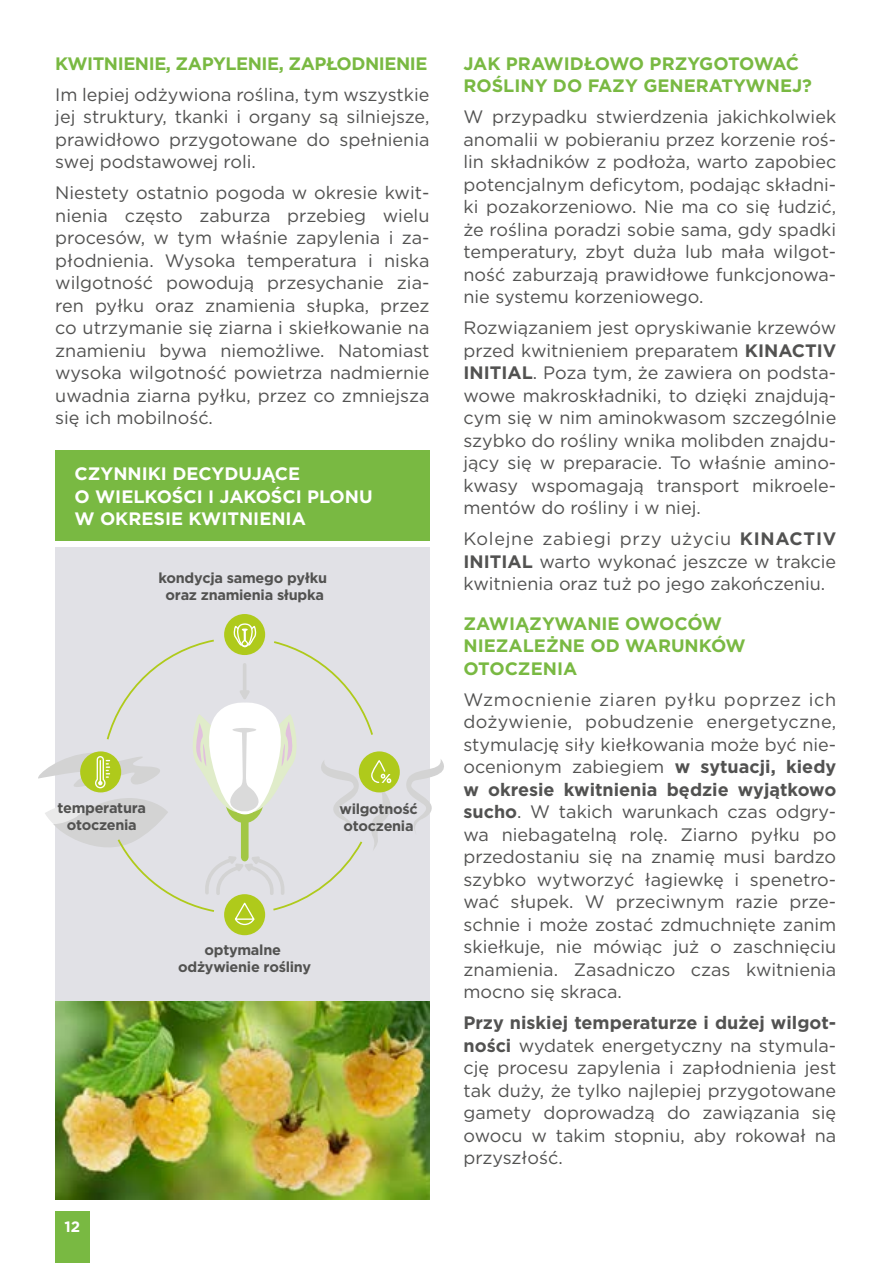
<style>
.page{position:relative;width:893px;height:1263px;background:#fff}
.page>*{position:absolute;margin:0;border:0;box-sizing:border-box;transform-origin:0 0}
.t1{font:18px/22.5px "Gotham";color:#525251;text-align:justify}
.t2{font:700 18px/22.5px "Gotham";color:#79b942}
.t3{font:700 18px/22.5px "Gotham";color:#fff}
.t4{font:700 18px "Gotham";letter-spacing:-.025em;color:#79b942}
.t5{font:700 15px "Gotham";color:#fff}
.t6{font:700 14.4px/17.4px "Gotham";letter-spacing:-.02em;color:#525251;text-align:center}
.s1{font-weight:700}
</style>
<div class="page">
<div style="left:55px;top:1212px;width:34px;height:51px;background:#79b942"></div>
<div style="left:55px;top:547px;width:374px;height:454px;background:#e1e1e6"></div>
<img style="left:55px;top:1001px;width:374px;height:199px">
<div style="left:224px;top:614px;width:41px;height:41px;background:#afca1b;border-radius:50%"></div>
<div style="left:224px;top:894px;width:41px;height:41px;background:#afca1b;border-radius:50%"></div>
<svg style="left:406px;top:759px;width:38px;height:76px"></svg>
<svg style="left:38px;top:623px;width:361px;height:303px"></svg>
<hr style="left:243px;top:665px;width:3px;height:31px;background:#d3d3d3">
<div style="left:55px;top:451px;width:374px;height:90px;background:#79b942"></div>
<p class="t4" style="left:55px;top:51px;width:374px">KWITNIENIE, ZAPYLENIE, ZAPŁODNIENIE</p>
<p class="t1" style="left:55px;top:83px;width:376px">Im lepiej odżywiona roślina, tym wszystkie jej struktury, tkanki i organy są silniejsze, prawidłowo przygotowane do spełnienia swej podstawowej roli.</p>
<p class="t1" style="left:55px;top:181px;width:376px">Niestety ostatnio pogoda w okresie kwit&shy;nienia często zaburza przebieg wielu procesów, w tym właśnie zapylenia i za&shy;płodnienia. Wysoka temperatura i niska wilgotność powodują przesychanie zia&shy;ren pyłku oraz znamienia słupka, przez co utrzymanie się ziarna i skiełkowanie na znamieniu bywa niemożliwe. Natomiast wysoka wilgotność powietrza nadmiernie uwadnia ziarna pyłku, przez co zmniejsza się ich mobilność.</p>
<p class="t3" style="left:74px;top:462px;width:300px">CZYNNIKI DECYDUJĄCE<br>O WIELKOŚCI I JAKOŚCI PLONU<br>W OKRESIE KWITNIENIA</p>
<p class="t6" style="left:158px;top:569px;width:170px">kondycja samego pyłku oraz znamienia słupka</p>
<p class="t6" style="left:57px;top:799px;width:90px">temperatura otoczenia</p>
<p class="t6" style="left:339px;top:800px;width:80px;text-align:left">wilgotność otoczenia</p>
<p class="t6" style="left:178px;top:941px;width:134px">optymalne odżywienie rośliny</p>
<p class="t5" style="left:64px;top:1217px;width:17px">12</p>
<p class="t2" style="left:463px;top:52px;width:350px">JAK PRAWIDŁOWO PRZYGOTOWAĆ<br>ROŚLINY DO FAZY GENERATYWNEJ?</p>
<p class="t1" style="left:463px;top:105px;width:374px">W przypadku stwierdzenia jakichkolwiek anomalii w pobieraniu przez korzenie roś&shy;lin składników z podłoża, warto zapobiec potencjalnym deficytom, podając składni&shy;ki pozakorzeniowo. Nie ma co się łudzić, że roślina poradzi sobie sama, gdy spadki temperatury, zbyt duża lub mała wilgot&shy;ność zaburzają prawidłowe funkcjonowa&shy;nie systemu korzeniowego.</p>
<p class="t1" style="left:463px;top:316px;width:374px">Rozwiązaniem jest opryskiwanie krzewów przed kwitnieniem preparatem <span class="s1">KINACTIV INITIAL</span>. Poza tym, że zawiera on podsta&shy;wowe makroskładniki, to dzięki znajdują&shy;cym się w nim aminokwasom szczególnie szybko do rośliny wnika molibden znajdu&shy;jący się w preparacie. To właśnie amino&shy;kwasy wspomagają transport mikroele&shy;mentów do rośliny i w niej.</p>
<p class="t1" style="left:463px;top:527px;width:374px">Kolejne zabiegi przy użyciu <span class="s1">KINACTIV INITIAL</span> warto wykonać jeszcze w trakcie kwitnienia oraz tuż po jego zakończeniu.</p>
<p class="t2" style="left:463px;top:612px;width:284px">ZAWIĄZYWANIE OWOCÓW<br>NIEZALEŻNE OD WARUNKÓW<br>OTOCZENIA</p>
<p class="t1" style="left:463px;top:688px;width:374px">Wzmocnienie ziaren pyłku poprzez ich dożywienie, pobudzenie energetyczne, stymulację siły kiełkowania może być nie&shy;ocenionym zabiegiem <span class="s1">w sytuacji, kiedy w okresie kwitnienia będzie wyjątkowo sucho</span>. W takich warunkach czas odgry&shy;wa niebagatelną rolę. Ziarno pyłku po przedostaniu się na znamię musi bardzo szybko wytworzyć łagiewkę i spenetro&shy;wać słupek. W przeciwnym razie prze&shy;schnie i może zostać zdmuchnięte zanim skiełkuje, nie mówiąc już o zaschnięciu znamienia. Zasadniczo czas kwitnienia mocno się skraca.</p>
<p class="t1" style="left:463px;top:1011px;width:374px"><span class="s1">Przy niskiej temperaturze i dużej wilgot&shy;ności</span> wydatek energetyczny na stymula&shy;cję procesu zapylenia i zapłodnienia jest tak duży, że tylko najlepiej przygotowane gamety doprowadzą do zawiązania się owocu w takim stopniu, aby rokował na przyszłość.</p>
</div>
